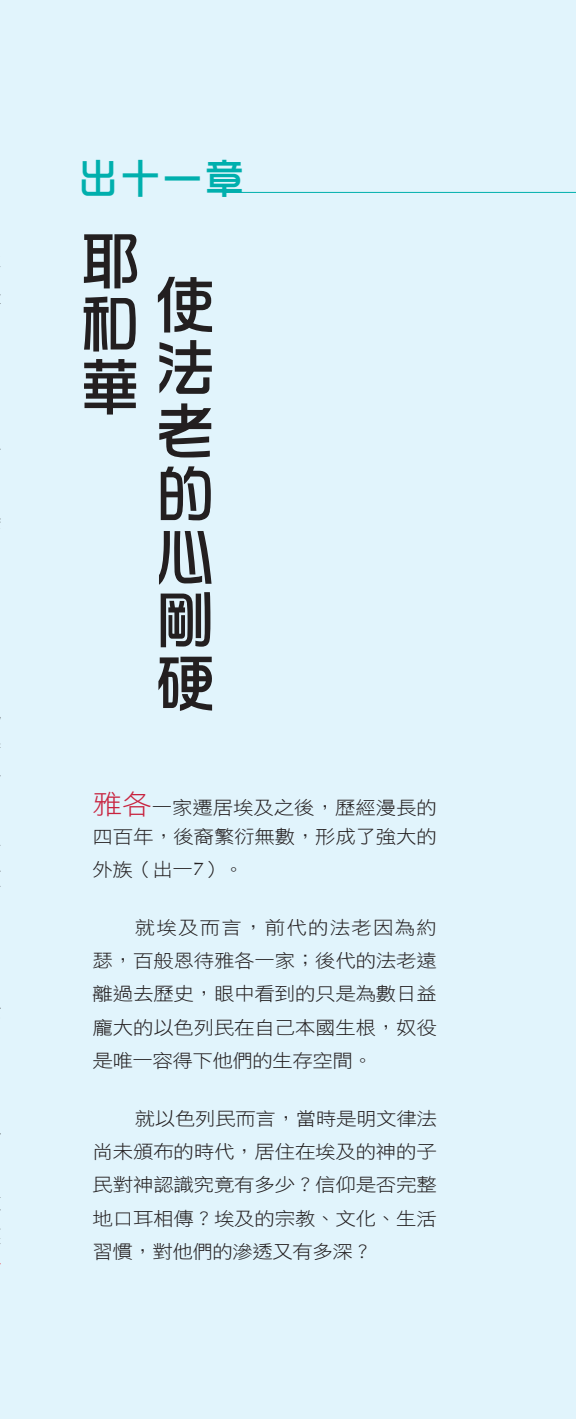
<style>
.page{position:relative;width:576px;height:1419px;background:#fff}
.page>*{position:absolute;margin:0;border:0;box-sizing:border-box;transform-origin:0 0}
.題目{font:63px/63px "DF Hua Zong W5 WIN BF";color:#231f20;text-align:justify}
.題目-2{font:42px "DF Hua Zong W5 WIN BF";color:#00afad}
.Normal-首段{font:18.38px/33.2px "DF Hei W3 WIN BF";letter-spacing:-.015em;color:#231f20;text-align:justify;scale:1.11 1}
.s1{font-size:26.78px;color:#c8233f}
.s2{font-family:"Optima"}
</style>
<div class="page">
<div style="left:0;top:0;width:575px;height:1419px;background:#e1f4fc"></div>
<hr style="left:224px;top:192px;width:351px;height:1px;background:#00afad">
<p class="題目-2" style="left:77px;top:157px;width:169px">出十一章</p>
<p class="題目" style="left:78px;top:229px;width:60px">耶和華</p>
<p class="題目" style="left:154px;top:273px;width:60px">使法老的心剛硬</p>
<p class="Normal-首段" style="left:93px;top:793px;width:311px;line-height:28.7px"><span class="s1">雅各</span>一家遷居埃及之後，歷經漫長的四百年，後裔繁衍無數，形成了強大的</p>
<p class="Normal-首段" style="left:93px;top:852px;width:138px">外族（出一<span class="s2">7</span>）。</p>
<p class="Normal-首段" style="left:93px;top:911px;width:311px;text-indent:42px">就埃及而言，前代的法老因為約瑟，百般恩待雅各一家；後代的法老遠離過去歷史，眼中看到的只是為數日益龐大的以色列民在自己本國生根，奴役是唯一容得下他們的生存空間。</p>
<p class="Normal-首段" style="left:93px;top:1102px;width:311px;text-indent:42px">就以色列民而言，當時是明文律法尚未頒布的時代，居住在埃及的神的子民對神認識究竟有多少？信仰是否完整地口耳相傳？埃及的宗教、文化、生活習慣，對他們的滲透又有多深？</p>
</div>
